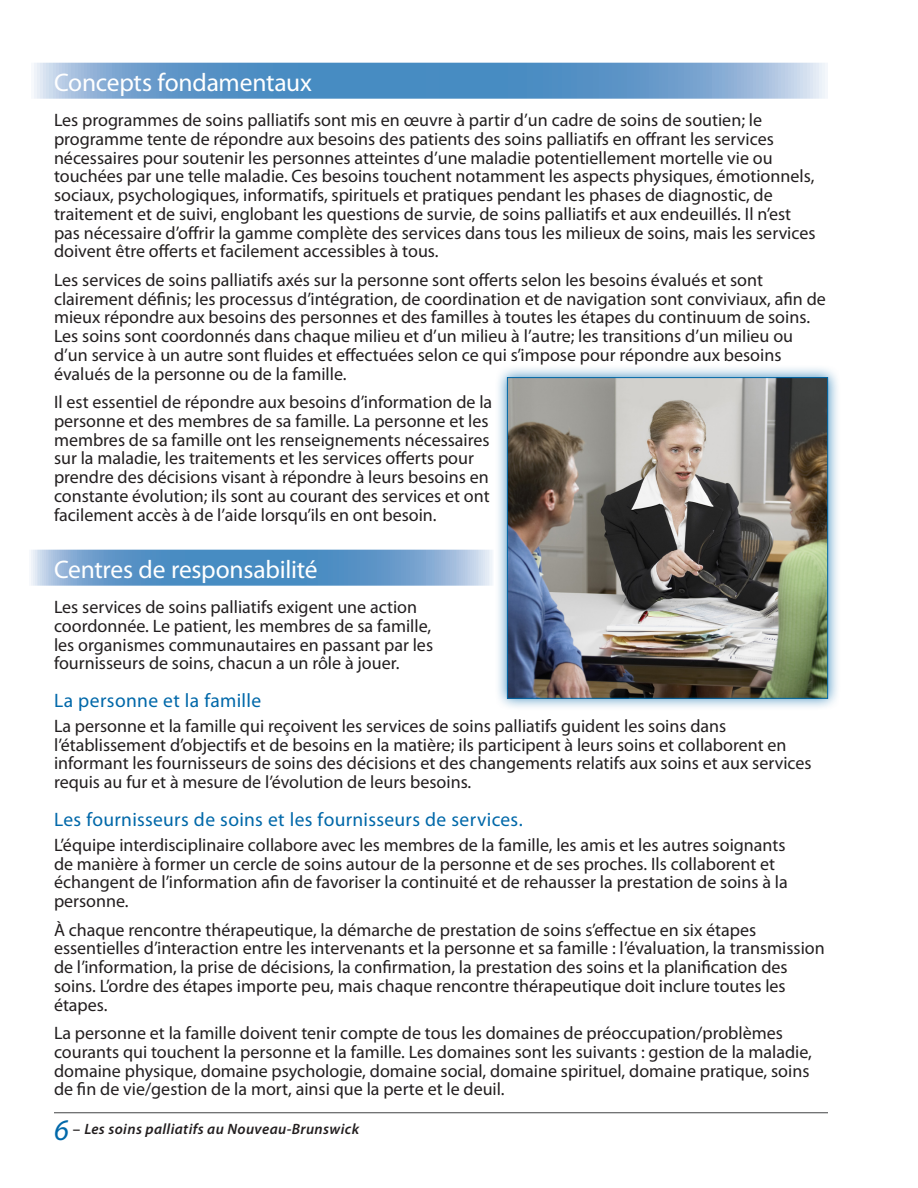
<style>
.page{position:relative;width:918px;height:1188px;background:#fff}
.page>*{position:absolute;margin:0;border:0;box-sizing:border-box;transform-origin:0 0}
.Heading_1{font:25.5px "Myriad Pro";letter-spacing:-.01em;color:#fff}
.Heading_2{font:19.5px "Myriad Pro";letter-spacing:.02em;color:#0068a9}
.text_1_column{font:18px/18.8px "Myriad Pro";color:#231f20}
.text_1_column_before{font:18px/18.8px "Myriad Pro";color:#231f20}
.t1{font:italic 600 15px "Myriad Pro";letter-spacing:.025em;color:#231f20}
.s1{font-weight:400;font-size:30px;color:#0068a9}
.s2{font-style:normal}
</style>
<div class="page">
<hr style="left:54px;top:1112px;width:774px;height:1px;background:#57585a">
<svg style="left:34px;top:63px;width:794px;height:36px;background:#6c9fcc"></svg>
<svg style="left:31px;top:550px;width:462px;height:36px;background:#6c9fcc"></svg>
<div style="left:495px;top:365px;width:346px;height:346px;background:#0068a9;opacity:.75"></div>
<img style="left:509px;top:379px;width:317px;height:318px">
<div style="left:507px;top:377px;width:321px;height:322px;border:1px solid #0068a9"></div>
<h1 class="Heading_1" style="left:54px;top:69px;width:260px">Concepts fondamentaux</h1>
<p class="text_1_column" style="left:54px;top:111px;width:763px">Les programmes de soins palliatifs sont mis en œuvre à partir d’un cadre de soins de soutien; le programme tente de répondre aux besoins des patients des soins palliatifs en offrant les services nécessaires pour soutenir les personnes atteintes d’une maladie potentiellement mortelle vie ou touchées par une telle maladie. Ces besoins touchent notamment les aspects physiques, émotionnels, sociaux, psychologiques, informatifs, spirituels et pratiques pendant les phases de diagnostic, de traitement et de suivi, englobant les questions de survie, de soins palliatifs et aux endeuillés. Il n’est pas nécessaire d’offrir la gamme complète des services dans tous les milieux de soins, mais les services doivent être offerts et facilement accessibles à tous.</p>
<p class="text_1_column" style="left:54px;top:271px;width:773px">Les services de soins palliatifs axés sur la personne sont offerts selon les besoins évalués et sont clairement définis; les processus d’intégration, de coordination et de navigation sont conviviaux, afin de mieux répondre aux besoins des personnes et des familles à toutes les étapes du continuum de soins.<br>Les soins sont coordonnés dans chaque milieu et d’un milieu à l’autre; les transitions d’un milieu ou d’un service à un autre sont fluides et effectuées selon ce qui s’impose pour répondre aux besoins évalués de la personne ou de la famille.</p>
<p class="text_1_column_before" style="left:54px;top:393px;width:440px">Il est essentiel de répondre aux besoins d’information de la personne et des membres de sa famille. La personne et les membres de sa famille ont les renseignements nécessaires sur la maladie, les traitements et les services offerts pour prendre des décisions visant à répondre à leurs besoins en constante évolution; ils sont au courant des services et ont facilement accès à de l’aide lorsqu’ils en ont besoin.</p>
<h1 class="Heading_1" style="left:54px;top:556px;width:265px">Centres de responsabilité</h1>
<p class="text_1_column" style="left:54px;top:598px;width:381px">Les services de soins palliatifs exigent une action coordonnée. Le patient, les membres de sa famille, les organismes communautaires en passant par les fournisseurs de soins, chacun a un rôle à jouer.</p>
<h2 class="Heading_2" style="left:54px;top:690px;width:209px">La personne et la famille</h2>
<p class="text_1_column" style="left:54px;top:717px;width:759px">La personne et la famille qui reçoivent les services de soins palliatifs guident les soins dans l’établissement d’objectifs et de besoins en la matière; ils participent à leurs soins et collaborent en informant les fournisseurs de soins des décisions et des changements relatifs aux soins et aux services requis au fur et à mesure de l’évolution de leurs besoins.</p>
<h2 class="Heading_2" style="left:54px;top:808px;width:470px">Les fournisseurs de soins et les fournisseurs de services.</h2>
<p class="text_1_column" style="left:54px;top:836px;width:735px">L’équipe interdisciplinaire collabore avec les membres de la famille, les amis et les autres soignants de manière à former un cercle de soins autour de la personne et de ses proches. Ils collaborent et échangent de l’information afin de favoriser la continuité et de rehausser la prestation de soins à la personne.</p>
<p class="text_1_column" style="left:54px;top:921px;width:772px">À chaque rencontre thérapeutique, la démarche de prestation de soins s’effectue en six étapes essentielles d’interaction entre les intervenants et la personne et sa famille : l’évaluation, la transmission de l’information, la prise de décisions, la confirmation, la prestation des soins et la planification des soins. L’ordre des étapes importe peu, mais chaque rencontre thérapeutique doit inclure toutes les étapes.</p>
<p class="text_1_column" style="left:54px;top:1024px;width:759px">La personne et la famille doivent tenir compte de tous les domaines de préoccupation/problèmes courants qui touchent la personne et la famille. Les domaines sont les suivants : gestion de la maladie, domaine physique, domaine psychologie, domaine social, domaine spirituel, domaine pratique, soins de fin de vie/gestion de la mort, ainsi que la perte et le deuil.</p>
<p class="t1" style="left:54px;top:1121px;width:307px"><span class="s1">6</span> <span class="s2">–</span> Les soins palliatifs au Nouveau-Brunswick</p>
</div>
